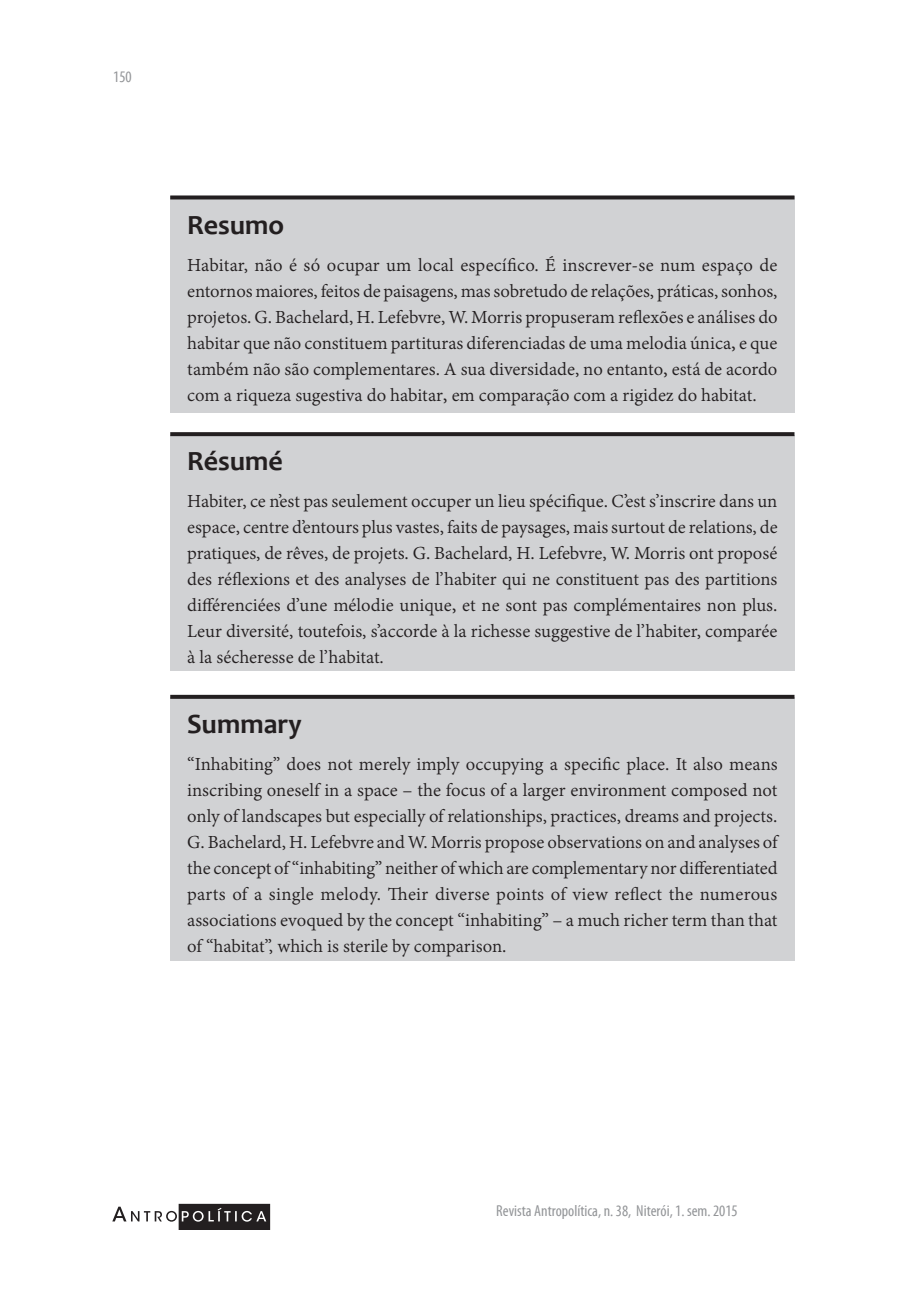
<style>
.page{position:relative;width:908px;height:1304px;background:#fff}
.page>*{position:absolute;margin:0;border:0;box-sizing:border-box;transform-origin:0 0}
.t1{font:700 28px "Candara";color:#231f20}
.t2{font:20px/26px "Adobe Devanagari";color:#231f20;text-align:justify}
.t3{font:condensed 16px "Myriad Pro";color:#939598}
.s1{font-size:22px}
</style>
<div class="page">
<div style="left:179px;top:1204px;width:90px;height:25px;background:#231f20"></div>
<div style="left:178px;top:1204px;width:92px;height:26px;border:1px solid #231f20"></div>
<svg style="left:112px;top:1207px;width:154px;height:15px"></svg>
<div style="left:170px;top:196px;width:624px;height:217px;background:#d1d2d4"></div>
<div style="left:170px;top:435px;width:624px;height:236px;background:#d1d2d4"></div>
<div style="left:170px;top:697px;width:624px;height:264px;background:#d1d2d4"></div>
<svg style="left:170px;top:195px;width:624px;height:4px;background:#3d3a3b"></svg>
<svg style="left:170px;top:432px;width:624px;height:4px;background:#2b2728"></svg>
<svg style="left:170px;top:695px;width:624px;height:4px;background:#292627"></svg>
<p class="t3" style="left:113px;top:68px;width:20px">150</p>
<h1 class="t1" style="left:187px;top:207px;width:98px">Resumo</h1>
<p class="t2" style="left:187px;top:254px;width:591px">Habitar, não é só ocupar um local específico. É inscrever-se num espaço de entornos maiores, feitos de paisagens, mas sobretudo de relações, práticas, sonhos, projetos. G. Bachelard, H. Lefebvre, W. Morris propuseram reflexões e análises do habitar que não constituem partituras diferenciadas de uma melodia única<span class="s1">,</span> e que também não são complementares. A sua diversidade, no entanto<span class="s1">,</span> está de acordo com a riqueza sugestiva do habitar<span class="s1">,</span> em comparação com a rigidez do habitat.</p>
<h1 class="t1" style="left:187px;top:443px;width:97px">Résumé</h1>
<p class="t2" style="left:187px;top:490px;width:591px">Habiter, ce n’est pas seulement occuper un lieu spécifique. C’est s’inscrire dans un espace, centre d’entours plus vastes, faits de paysages, mais surtout de relations, de pratiques, de rêves, de projets. G. Bachelard, H. Lefebvre, W. Morris ont proposé des réflexions et des analyses de l’habiter qui ne constituent pas des partitions différenciées d’une mélodie unique<span class="s1">,</span> et ne sont pas complémentaires non plus.<br>Leur diversité, toutefois, s’accorde à la richesse suggestive de l’habiter, comparée à la sécheresse de l’habitat.</p>
<h1 class="t1" style="left:187px;top:706px;width:116px">Summary</h1>
<p class="t2" style="left:187px;top:753px;width:591px">“Inhabiting” does not merely imply occupying a specific place. It also means inscribing oneself in a space – the focus of a larger environment composed not only of landscapes but especially of relationships, practices, dreams and projects.<br>G. Bachelard, H. Lefebvre and W. Morris propose observations on and analyses of the concept of “inhabiting” neither of which are complementary nor differentiated parts of a single melody. Their diverse points of view reflect the numerous associations evoqued by the concept “inhabiting” – a much richer term than that of “habitat”, which is sterile by comparison.</p>
<p class="t3" style="left:496px;top:1202px;width:243px">Revista Antropolítica, n. 38, Niterói, 1. sem. 2015</p>
</div>
